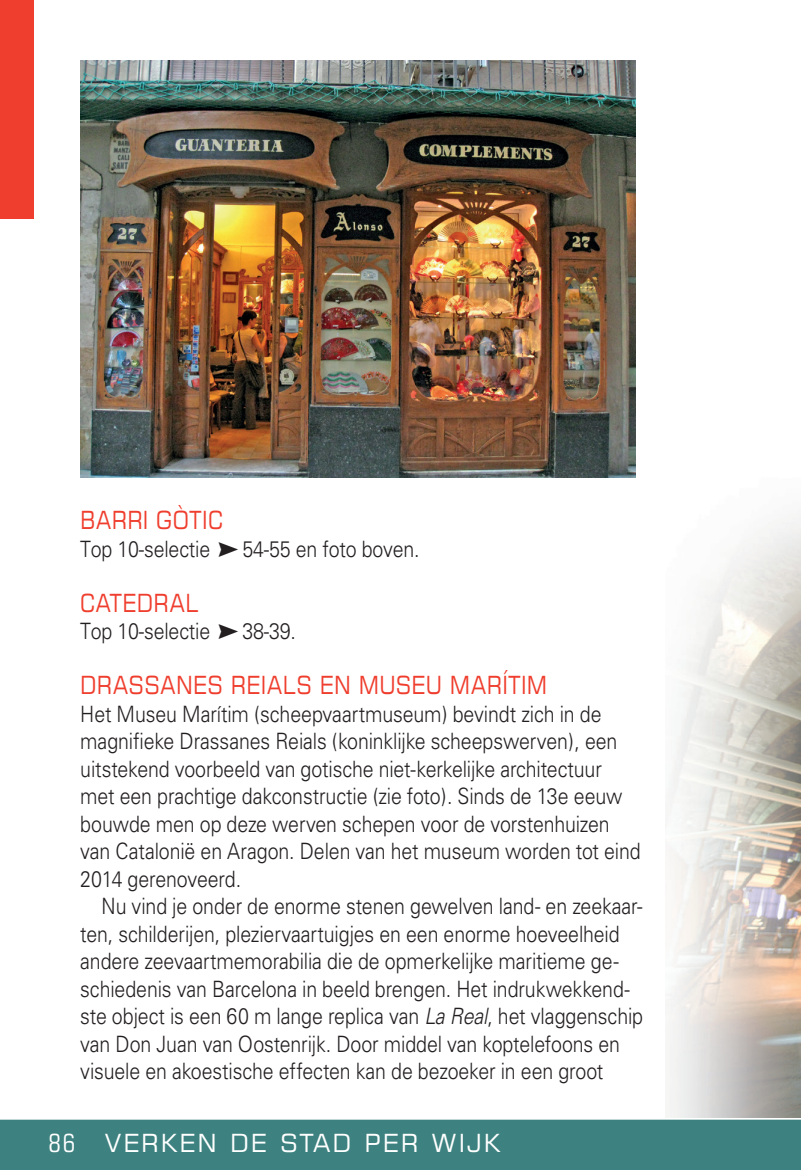
<style>
.page{position:relative;width:801px;height:1170px;background:#fff}
.page>*{position:absolute;margin:0;border:0;box-sizing:border-box;transform-origin:0 0}
.t1{font:25px "Square 721 BT";letter-spacing:.025em;color:#ef3e2e;scale:.87 1}
.t2{font:25px "Square 721 BT";letter-spacing:.08em;color:#fff}
.t3{font:300 22.5px/27.5px "Univers";letter-spacing:-.005em;color:#231f20;scale:.87 1}
.s1{font-family:"City Pack Plus Shift";font-weight:400;font-size:20px}
.s2{font-style:italic}
.s3{font-stretch:condensed}
</style>
<div class="page">
<hr style="left:800px;top:1118px;width:1px;height:51px;background:#3d8280">
<div style="left:0;top:1118px;width:800px;height:51px;background:#3d8280"></div>
<div style="left:0;top:0;width:34px;height:218px;background:#ef3e2e"></div>
<hr style="left:0;top:1117px;width:801px;height:2px;background:#fff">
<img style="left:666px;top:516px;width:135px;height:601px">
<img style="left:80px;top:61px;width:556px;height:416px">
<p class="t1" style="left:80px;top:504px;width:165px">BARRI GÒTIC</p>
<p class="t3" style="left:80px;top:535px;width:391px">Top 10-selectie <span class="s1">P</span>54-55 en foto boven.</p>
<p class="t1" style="left:80px;top:587px;width:137px">CATEDRAL</p>
<p class="t3" style="left:80px;top:617px;width:249px">Top 10-selectie <span class="s1">P</span>38-39.</p>
<p class="t1" style="left:80px;top:669px;width:538px">DRASSANES REIALS EN MUSEU MARÍTIM</p>
<p class="t3" style="left:80px;top:700px;width:646px">Het Museu Marítim (scheepvaartmuseum) bevindt zich in de magnifieke Drassanes Reials (koninklijke scheepswerven), een uitstekend voorbeeld van gotische niet-kerkelijke architectuur met een prachtige dakconstructie (zie foto). Sinds de 13e eeuw bouwde men op deze werven schepen voor de vorstenhuizen van Catalonië en Aragon. Delen van het museum worden tot eind 2014 gerenoveerd.</p>
<p class="t3" style="left:80px;top:892px;width:648px;text-indent:21px">Nu vind je onder de enorme stenen gewelven land- en zeekaar&shy;ten, schilderijen, pleziervaartuigjes en een enorme hoeveelheid andere zeevaartmemorabilia die de opmerkelijke maritieme ge&shy;schiedenis van Barcelona in beeld brengen. Het indrukwekkend&shy;ste object is een 60 m lange replica van <span class="s2">La Real</span>, het vlaggenschip van Don Juan van Oostenrijk. Door middel van koptelefoons en visuele en akoestische effecten kan de bezoeker in een groot</p>
<p class="t2" style="left:48px;top:1126px;width:454px"><span class="s3">86</span> VERKEN DE STAD PER WIJK</p>
</div>
